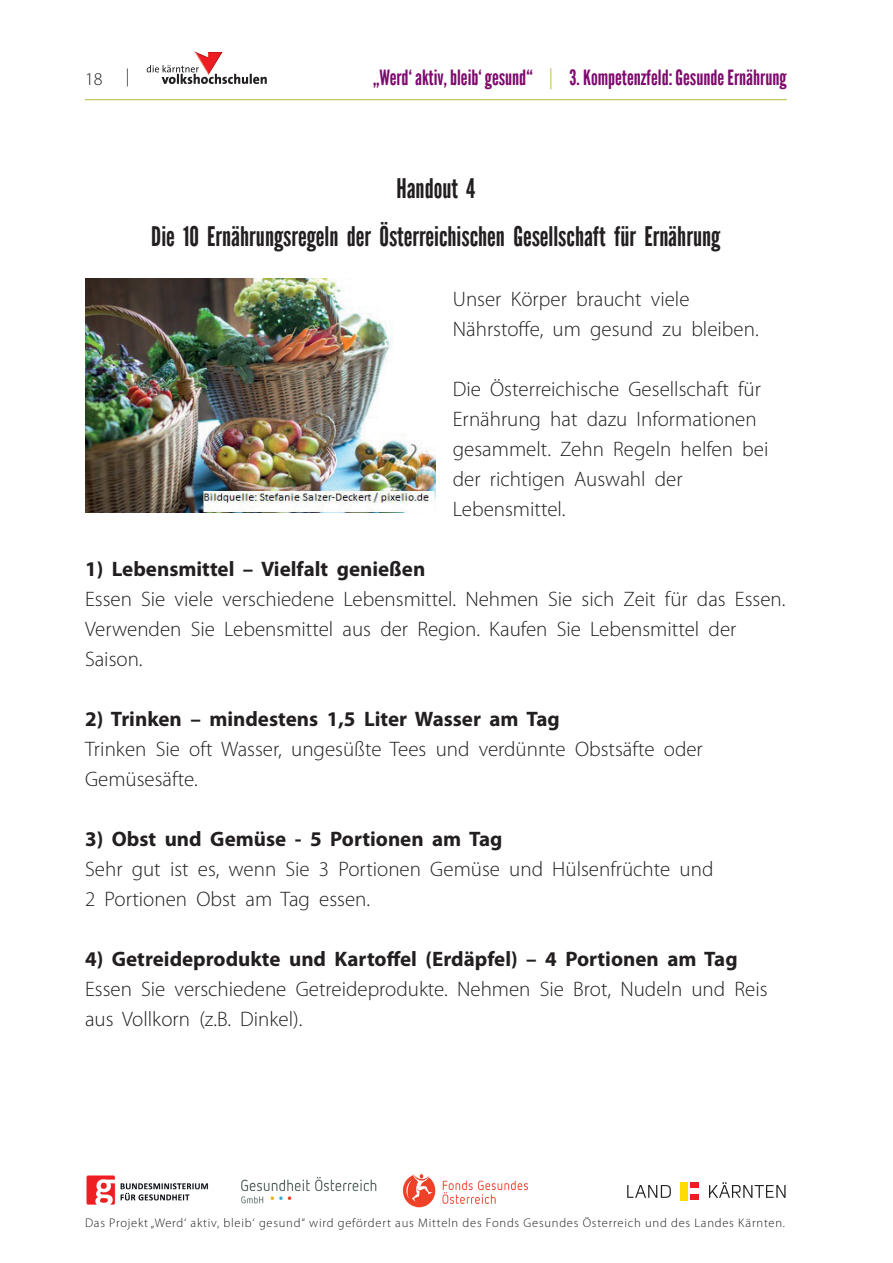
<style>
.page{position:relative;width:893px;height:1263px;background:#fff}
.page>*{position:absolute;margin:0;border:0;box-sizing:border-box;transform-origin:0 0}
.t1{font:27px/48px "League Gothic Extended";color:#231f20;text-align:center}
.t2{font:300 21px/30px "Myriad Pro";color:#231f20}
.t3{font:700 21px "Myriad Pro";color:#231f20}
.t4{font:21px "League Gothic Extended";color:#7e0a6d}
.t5{font:300 18px "Myriad Pro";color:#231f20}
.t6{font:300 12.6px "Myriad Pro";letter-spacing:.06em;color:#231f20}
.s1{font-family:"Myriad Pro";font-weight:300;color:#baba3a}
</style>
<div class="page">
<hr style="left:85px;top:99px;width:702px;height:1px;background:#baba3a">
<img style="left:194px;top:51px;width:29px;height:14px">
<svg style="left:147px;top:65px;width:120px;height:19px"></svg>
<img style="left:86px;top:1174px;width:442px;height:33px">
<svg style="left:627px;top:1182px;width:158px;height:16px"></svg>
<div style="left:690px;top:1182px;width:9px;height:6px;background:#ee1d23"></div>
<div style="left:690px;top:1194px;width:9px;height:6px;background:#ee1d23"></div>
<div style="left:680px;top:1182px;width:7px;height:18px;background:#ffdc01"></div>
<img style="left:85px;top:278px;width:351px;height:235px">
<p class="t5" style="left:85px;top:69px;width:19px">18</p>
<p class="t5" style="left:126px;top:66px;width:5px">|</p>
<p class="t4" style="left:373px;top:65px;width:415px">„Werd‘ aktiv, bleib‘ gesund“ <span class="s1">|</span> 3. Kompetenzfeld: Gesunde Ernährung</p>
<p class="t1" style="left:151px;top:165px;width:571px">Handout 4<br>Die 10 Ernährungsregeln der Österreichischen Gesellschaft für Ernährung</p>
<p class="t2" style="left:453px;top:284px;width:307px">Unser Körper braucht viele<br>Nährstoffe, um gesund zu bleiben.</p>
<p class="t2" style="left:453px;top:374px;width:317px">Die Österreichische Gesellschaft für<br>Ernährung hat dazu Informationen gesammelt. Zehn Regeln helfen bei der richtigen Auswahl der<br>Lebensmittel.</p>
<p class="t3" style="left:85px;top:557px;width:342px">1) Lebensmittel – Vielfalt genießen</p>
<p class="t2" style="left:85px;top:584px;width:702px">Essen Sie viele verschiedene Lebensmittel. Nehmen Sie sich Zeit für das Essen.<br>Verwenden Sie Lebensmittel aus der Region. Kaufen Sie Lebensmittel der<br>Saison.</p>
<p class="t3" style="left:85px;top:707px;width:476px">2) Trinken – mindestens 1,5 Liter Wasser am Tag</p>
<p class="t2" style="left:85px;top:734px;width:619px">Trinken Sie oft Wasser, ungesüßte Tees und verdünnte Obstsäfte oder<br>Gemüsesäfte.</p>
<p class="t3" style="left:85px;top:827px;width:419px">3) Obst und Gemüse - 5 Portionen am Tag</p>
<p class="t2" style="left:85px;top:854px;width:630px">Sehr gut ist es, wenn Sie 3 Portionen Gemüse und Hülsenfrüchte und<br>2 Portionen Obst am Tag essen.</p>
<p class="t3" style="left:85px;top:947px;width:654px">4) Getreideprodukte und Kartoffel (Erdäpfel) – 4 Portionen am Tag</p>
<p class="t2" style="left:85px;top:974px;width:684px">Essen Sie verschiedene Getreideprodukte. Nehmen Sie Brot, Nudeln und Reis aus Vollkorn (z.B. Dinkel).</p>
<p class="t6" style="left:85px;top:1216px;width:702px">Das Projekt „Werd‘ aktiv, bleib‘ gesund“ wird gefördert aus Mitteln des Fonds Gesundes Österreich und des Landes Kärnten.</p>
</div>
